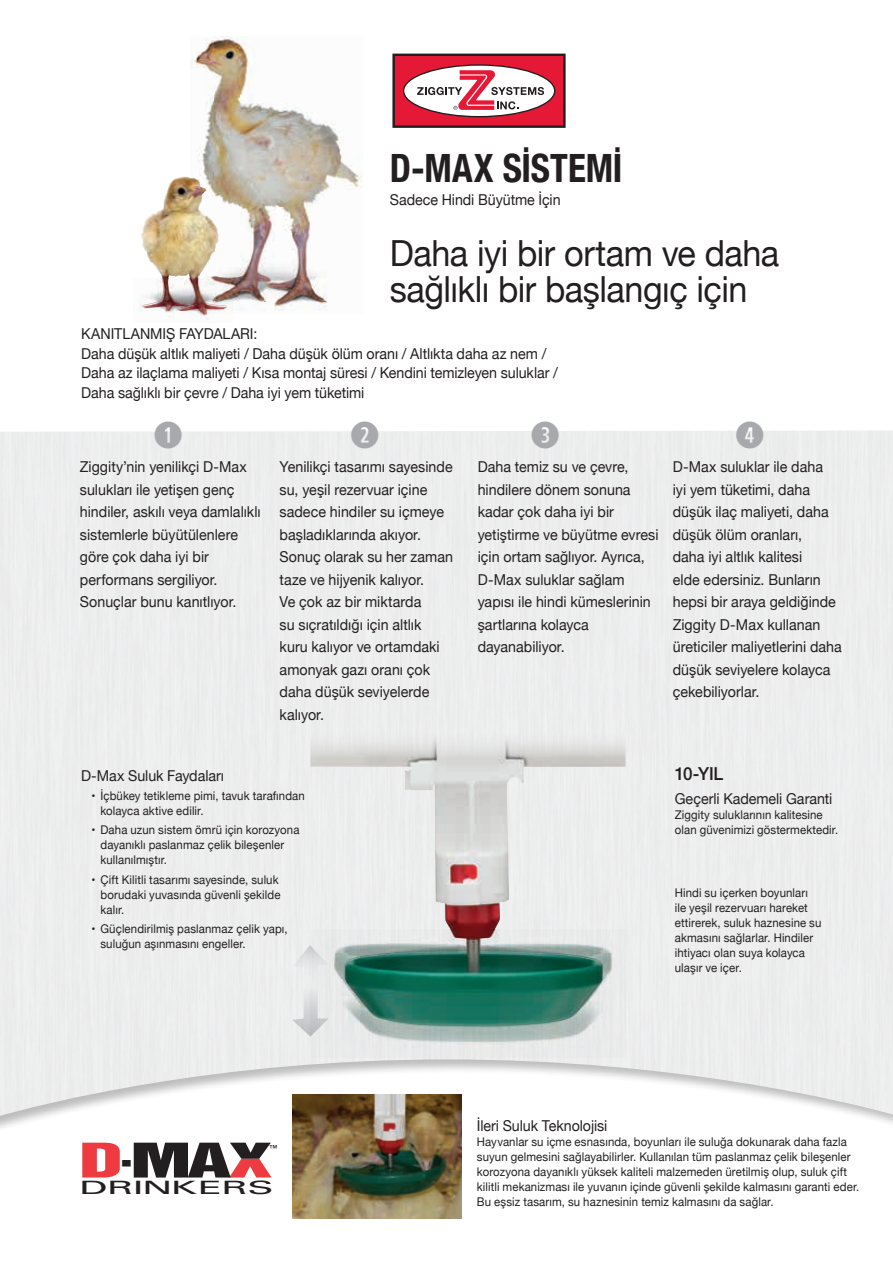
<style>
.page{position:relative;width:893px;height:1263px;background:#fff}
.page>*{position:absolute;margin:0;border:0;box-sizing:border-box;transform-origin:0 0}
.t1{font:43.65px "Helvetica Inserat";color:#231f20;scale:.74 1}
.t2{font:700 condensed 39px "Helvetica Neue";color:#231f20;scale:.95 1}
.t3{font:36px/36px "Helvetica Neue";letter-spacing:-.015em;color:#231f20;scale:.95 1}
.t4{font:700 36px "Combi Numerals Pro";color:#a8a9ad}
.t5{font:18.45px "Univers";letter-spacing:-.015em;color:#231f20;scale:2.14 1}
.t6{font:500 18px "Helvetica Neue";color:#231f20;scale:.95 1}
.t7{font:15px/22.5px "Helvetica Neue";color:#231f20;scale:.95 1}
.t8{font:12px/15px "Helvetica Neue";letter-spacing:.01em;color:#231f20;scale:.95 1}
.t9{font:500 8.4px "Helvetica Neue";color:#231f20}
.s1{color:#ee3a41}
</style>
<div class="page">
<img style="left:292px;top:1094px;width:170px;height:124px">
<img style="left:190px;top:36px;width:172px;height:275px">
<img style="left:138px;top:278px;width:95px;height:42px">
<img style="left:164px;top:176px;width:21px;height:23px">
<svg style="left:292px;top:945px;width:18px;height:91px"></svg>
<img style="left:310px;top:1027px;width:315px;height:30px">
<img style="left:310px;top:731px;width:315px;height:296px">
<div style="left:394px;top:55px;width:170px;height:72px;background:#e51836"></div>
<div style="left:392px;top:54px;width:174px;height:74px;border:2px solid #231f20"></div>
<svg style="left:404px;top:65px;width:151px;height:52px"></svg>
<div style="left:403px;top:64px;width:152px;height:53px;border:1px solid #231f20;border-radius:50%"></div>
<svg style="left:417px;top:70px;width:127px;height:40px"></svg>
<svg style="left:229px;top:1143px;width:42px;height:34px"></svg>
<h2 class="t2" style="left:390px;top:136px;width:246px">D-MAX SİSTEMİ</h2>
<p class="t7" style="left:390px;top:190px;width:181px">Sadece Hindi Büyütme İçin</p>
<h3 class="t3" style="left:390px;top:237px;width:411px">Daha iyi bir ortam ve daha sağlıklı bir başlangıç için</h3>
<p class="t7" style="left:81px;top:325px;width:503px;line-height:19.5px">KANITLANMIŞ FAYDALARI:<br>Daha düşük altlık maliyeti / Daha düşük ölüm oranı / Altlıkta daha az nem / Daha az ilaçlama maliyeti / Kısa montaj süresi / Kendini temizleyen suluklar / Daha sağlıklı bir çevre / Daha iyi yem tüketimi</p>
<h3 class="t4" style="left:153px;top:421px;width:31px">Q</h3>
<h3 class="t4" style="left:350px;top:421px;width:31px">W</h3>
<h3 class="t4" style="left:530px;top:421px;width:31px">E</h3>
<h3 class="t4" style="left:735px;top:421px;width:31px">R</h3>
<p class="t7" style="left:80px;top:456px;width:192px">Ziggity’nin yenilikçi D-Max sulukları ile yetişen genç hindiler, askılı veya damlalıklı sistemlerle büyütülenlere göre çok daha iyi bir performans sergiliyor.<br>Sonuçlar bunu kanıtlıyor.</p>
<p class="t7" style="left:280px;top:456px;width:184px">Yenilikçi tasarımı sayesinde su, yeşil rezervuar içine sadece hindiler su içmeye başladıklarında akıyor.<br>Sonuç olarak su her zaman taze ve hijyenik kalıyor.<br>Ve çok az bir miktarda<br>su sıçratıldığı için altlık kuru kalıyor ve ortamdaki amonyak gazı oranı çok daha düşük seviyelerde kalıyor.</p>
<p class="t7" style="left:478px;top:456px;width:192px">Daha temiz su ve çevre, hindilere dönem sonuna kadar çok daha iyi bir yetiştirme ve büyütme evresi için ortam sağlıyor. Ayrıca,<br>D-Max suluklar sağlam yapısı ile hindi kümeslerinin şartlarına kolayca dayanabiliyor.</p>
<p class="t7" style="left:673px;top:456px;width:179px">D-Max suluklar ile daha<br>iyi yem tüketimi, daha düşük ilaç maliyeti, daha düşük ölüm oranları,<br>daha iyi altlık kalitesi<br>elde edersiniz. Bunların hepsi bir araya geldiğinde<br>Ziggity D-Max kullanan üreticiler maliyetlerini daha düşük seviyelere kolayca çekebiliyorlar.</p>
<p class="t7" style="left:81px;top:765px;width:152px">D-Max Suluk Faydaları</p>
<p class="t8" style="left:100px;top:789px;width:217px;text-indent:-9px">• İçbükey tetikleme pimi, tavuk tarafından kolayca aktive edilir.</p>
<p class="t8" style="left:100px;top:823px;width:211px;text-indent:-9px">• Daha uzun sistem ömrü için korozyona dayanıklı paslanmaz çelik bileşenler kullanılmıştır.</p>
<p class="t8" style="left:100px;top:872px;width:191px;text-indent:-9px">• Çift Kilitli tasarımı sayesinde, suluk borudaki yuvasında güvenli şekilde kalır.</p>
<p class="t8" style="left:100px;top:922px;width:198px;text-indent:-9px">• Güçlendirilmiş paslanmaz çelik yapı, suluğun aşınmasını engeller.</p>
<h1 class="t1" style="left:79px;top:1134px;width:207px"><span class="s1">D</span>-MA</h1>
<p class="t9" style="left:269px;top:1143px;width:10px">™</p>
<p class="t5" style="left:79px;top:1176px;width:93px">DRINKERS</p>
<p class="t6" style="left:675px;top:763px;width:53px">10-YIL</p>
<p class="t7" style="left:675px;top:788px;width:167px">Geçerli Kademeli Garanti</p>
<p class="t8" style="left:675px;top:808px;width:174px">Ziggity suluklarının kalitesine olan güvenimizi göstermektedir.</p>
<p class="t8" style="left:675px;top:886px;width:156px">Hindi su içerken boyunları ile yeşil rezervuarı hareket ettirerek, suluk haznesine su akmasını sağlarlar. Hindiler ihtiyacı olan suya kolayca ulaşır ve içer.</p>
<p class="t7" style="left:477px;top:1115px;width:139px">İleri Suluk Teknolojisi</p>
<p class="t8" style="left:477px;top:1134px;width:404px">Hayvanlar su içme esnasında, boyunları ile suluğa dokunarak daha fazla suyun gelmesini sağlayabilirler. Kullanılan tüm paslanmaz çelik bileşenler korozyona dayanıklı yüksek kaliteli malzemeden üretilmiş olup, suluk çift kilitli mekanizması ile yuvanın içinde güvenli şekilde kalmasını garanti eder.<br>Bu eşsiz tasarım, su haznesinin temiz kalmasını da sağlar.</p>
</div>
